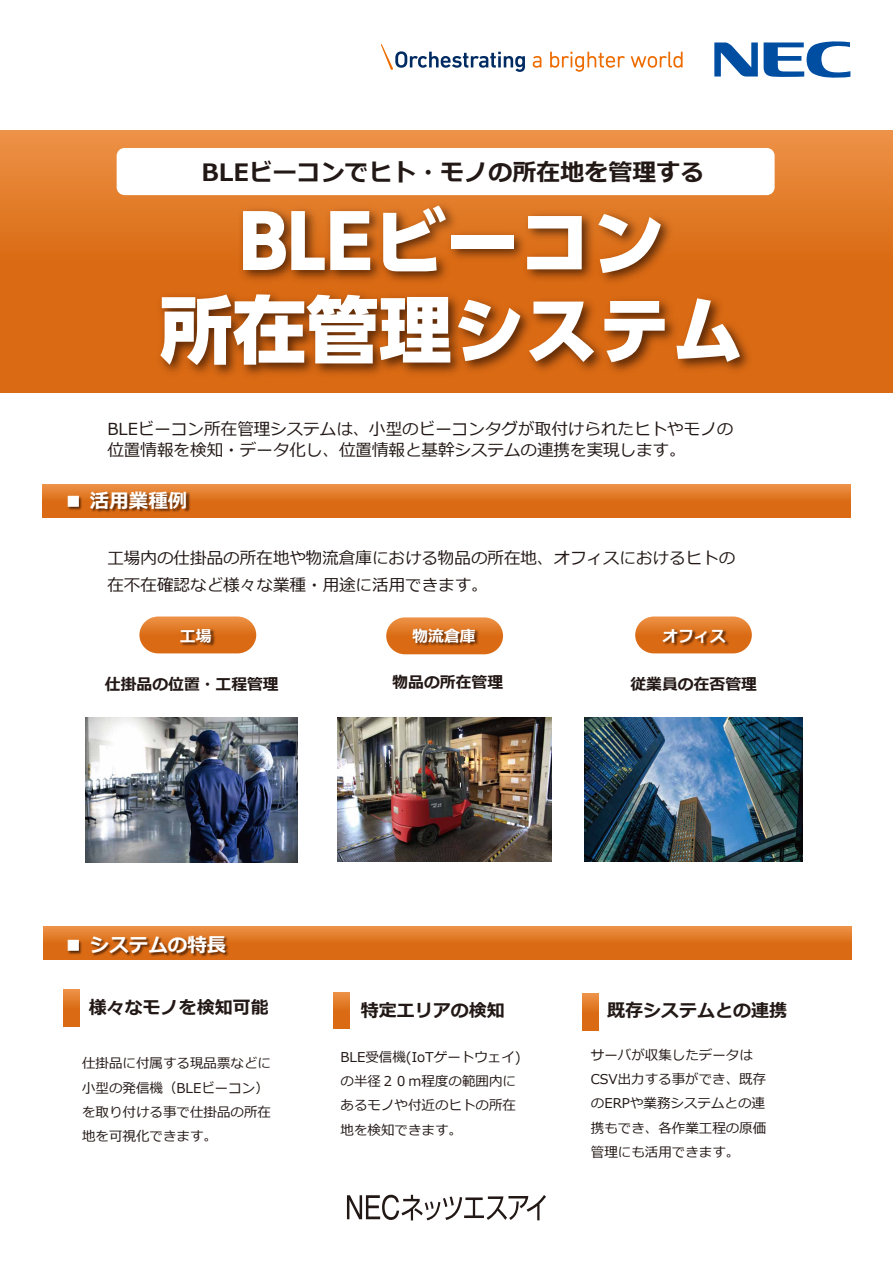
<style>
.page{position:relative;width:893px;height:1263px;background:#fff}
.page>*{position:absolute;margin:0;border:0;box-sizing:border-box;transform-origin:0 0}
.t1{font:800 73.05px/87.6px "UD Shin Go Pro";color:#fff;text-align:center}
.t2{font:700 24px "Meiryo";color:#221815}
.t3{font:700 19.5px "Meiryo";color:#fff}
.t4{font:700 18px "Meiryo";color:#221815}
.t5{font:16.5px/21.3px "Meiryo";color:#221815}
.t6{font:700 15.9px "Meiryo";color:#221815}
.t7{font:700 15.9px "Meiryo";color:#fff}
.t8{font:13.5px/24.3px "Meiryo";color:#221815}
</style>
<div class="page">
<div style="left:0;top:130px;width:893px;height:263px;background:linear-gradient(to bottom,#e8893b,#d56007)"></div>
<div style="left:117px;top:148px;width:658px;height:47px;background:#fff;border-radius:8px"></div>
<div style="left:43px;top:484px;width:807px;height:34px;background:linear-gradient(to bottom,#e9893b,#d66109)"></div>
<svg style="left:386px;top:617px;width:117px;height:37px;background:#e27e2f"></svg>
<svg style="left:139px;top:616px;width:117px;height:37px;background:#e07a29"></svg>
<svg style="left:635px;top:616px;width:117px;height:37px;background:#e27f31"></svg>
<div style="left:43px;top:926px;width:808px;height:34px;background:linear-gradient(to bottom,#e9893b,#d66109)"></div>
<svg style="left:64px;top:990px;width:15px;height:36px"></svg>
<svg style="left:334px;top:992px;width:15px;height:37px"></svg>
<svg style="left:582px;top:994px;width:16px;height:37px"></svg>
<img style="left:151px;top:197px;width:610px;height:196px">
<img style="left:179px;top:626px;width:38px;height:28px">
<img style="left:411px;top:626px;width:70px;height:28px">
<img style="left:661px;top:626px;width:70px;height:28px">
<img style="left:63px;top:489px;width:130px;height:29px">
<img style="left:63px;top:933px;width:169px;height:27px">
<img style="left:86px;top:718px;width:212px;height:144px">
<img style="left:584px;top:718px;width:218px;height:144px">
<img style="left:338px;top:717px;width:213px;height:145px">
<svg style="left:347px;top:1195px;width:199px;height:25px"></svg>
<svg style="left:714px;top:43px;width:44px;height:34px"></svg>
<svg style="left:764px;top:41px;width:86px;height:37px"></svg>
<svg style="left:533px;top:56px;width:8px;height:12px"></svg>
<svg style="left:550px;top:52px;width:75px;height:20px"></svg>
<svg style="left:631px;top:52px;width:52px;height:16px"></svg>
<svg style="left:381px;top:44px;width:144px;height:28px"></svg>
<h2 class="t2" style="left:201px;top:155px;width:504px">BLEビーコンでヒト・モノの所在地を管理する</h2>
<h1 class="t1" style="left:160px;top:197px;width:586px">BLEビーコン<br>所在管理システム</h1>
<p class="t5" style="left:107px;top:419px;width:628px">BLEビーコン所在管理システムは、小型のビーコンタグが取付けられたヒトやモノの位置情報を検知・データ化し、位置情報と基幹システムの連携を実現します。</p>
<h3 class="t3" style="left:64px;top:487px;width:125px">■ 活用業種例</h3>
<p class="t5" style="left:107px;top:545px;width:629px;line-height:27.8px">工場内の仕掛品の所在地や物流倉庫における物品の所在地、オフィスにおけるヒトの在不在確認など様々な業種・用途に活用できます。</p>
<p class="t7" style="left:180px;top:625px;width:33px">工場</p>
<p class="t7" style="left:412px;top:625px;width:65px">物流倉庫</p>
<p class="t7" style="left:662px;top:625px;width:65px">オフィス</p>
<p class="t6" style="left:105px;top:672px;width:175px">仕掛品の位置・工程管理</p>
<p class="t6" style="left:392px;top:671px;width:112px">物品の所在管理</p>
<p class="t6" style="left:630px;top:672px;width:128px">従業員の在否管理</p>
<h3 class="t3" style="left:64px;top:931px;width:164px">■ システムの特長</h3>
<h3 class="t4" style="left:89px;top:995px;width:181px">様々なモノを検知可能</h3>
<h3 class="t4" style="left:361px;top:997px;width:145px">特定エリアの検知</h3>
<h3 class="t4" style="left:607px;top:998px;width:181px">既存システムとの連携</h3>
<p class="t8" style="left:82px;top:1052px;width:191px">仕掛品に付属する現品票などに小型の発信機（BLEビーコン）を取り付ける事で仕掛品の所在地を可視化できます。</p>
<p class="t8" style="left:340px;top:1045px;width:182px">BLE受信機(IoTゲートウェイ)の半径２０ｍ程度の範囲内にあるモノや付近のヒトの所在地を検知できます。</p>
<p class="t8" style="left:591px;top:1043px;width:177px">サーバが収集したデータは<br>CSV出力する事ができ、既存のERPや業務システムとの連携もでき、各作業工程の原価管理にも活用できます。</p>
</div>
